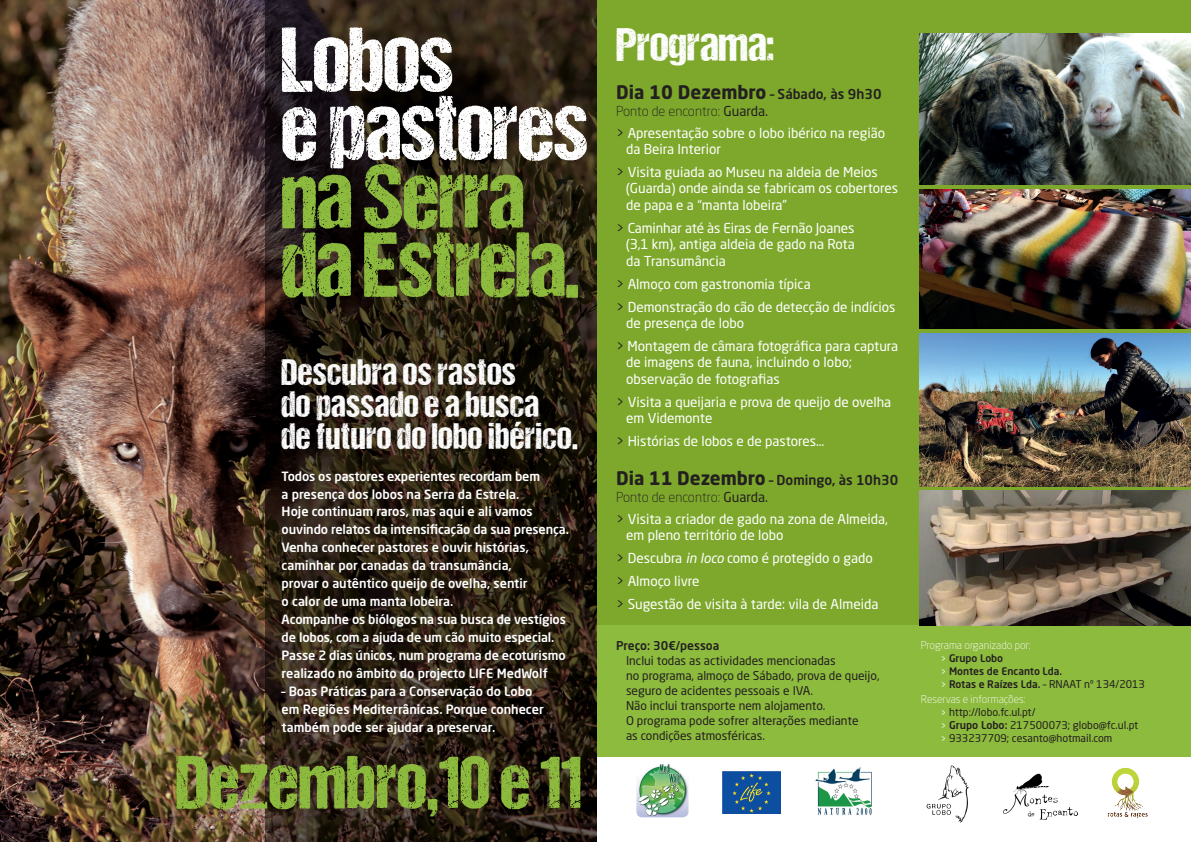
<style>
.page{position:relative;width:1191px;height:842px;background:#fff}
.page>*{position:absolute;margin:0;border:0;box-sizing:border-box;transform-origin:0 0}
.t1{font:92.4px/68.3px "DCC Ash";letter-spacing:-.01em;color:#8dbb3e}
.t2{font:92.4px/68.3px "DCC Ash";letter-spacing:-.01em;color:#fff}
.t3{font:75.8px "DCC Ash";color:#8dbb3e}
.t4{font:47.1px "DCC Ash";color:#fff}
.t5{font:36.9px/32.2px "DCC Ash";letter-spacing:.01em;color:#fff}
.t6{font:13.5px/16.5px "Neo Sans Std";color:#fff}
.t7{font:500 13.5px/17px "Neo Sans Std";color:#231f20}
.t8{font:300 13.5px/17px "Neo Sans Std";letter-spacing:-.01em;color:#231f20}
.t9{font:500 12.7px/18px "Neo Sans Std";color:#fff}
.t10{font:12px/15px "Neo Sans Std";color:#231f20}
.t11{font:500 12px "Neo Sans Std";color:#231f20}
.t12{font:10.6px/13px "Neo Sans Std";color:#231f20}
.t13{font:300 10.6px "Neo Sans Std";color:#fff}
.t14{font:500 10.3px/13px "Neo Sans Std";color:#231f20}
.s1{font-weight:700;font-size:18.5px}
.s2{font-weight:500}
.s3{font-weight:400}
.s4{color:#231f20}
.s5{font-weight:300}
.s6{font-style:italic}
.s7{font-weight:400;font-size:9px;color:#fff}
.s8{font-weight:400;font-size:10.6px}
.s9{font-weight:300;color:#fff}
.s10{font-size:9px;color:#fff}
</style>
<div class="page">
<div style="left:534px;top:0;width:657px;height:842px;background:#8dbb3e"></div>
<div style="left:534px;top:0;width:657px;height:625px;background:#7da82c"></div>
<div style="left:595px;top:757px;width:596px;height:85px;background:#fff"></div>
<img style="left:0;top:0;width:266px;height:842px">
<svg style="left:266px;top:0;width:331px;height:842px;background:#271d12"></svg>
<img style="left:919px;top:334px;width:272px;height:152px">
<img style="left:919px;top:491px;width:272px;height:134px">
<img style="left:919px;top:34px;width:272px;height:151px">
<img style="left:919px;top:189px;width:272px;height:140px">
<img style="left:722px;top:772px;width:58px;height:42px">
<img style="left:815px;top:767px;width:57px;height:48px">
<img style="left:636px;top:764px;width:52px;height:53px">
<img style="left:1003px;top:774px;width:74px;height:46px">
<img style="left:1107px;top:767px;width:41px;height:51px">
<svg style="left:926px;top:765px;width:43px;height:58px"></svg>
<h1 class="t2" style="left:281px;top:24px;width:309px">Lobos<br>e pastores</h1>
<h1 class="t1" style="left:281px;top:161px;width:300px">na Serra da Estrela.</h1>
<h3 class="t5" style="left:281px;top:355px;width:298px">Descubra os rastos<br>do passado e a busca<br>de futuro do lobo ibérico.</h3>
<p class="t9" style="left:282px;top:467px;width:289px">Todos os pastores experientes recordam bem<br>a presença dos lobos na Serra da Estrela.<br>Hoje continuam raros, mas aqui e ali vamos ouvindo relatos da intensificação da sua presença.<br>Venha conhecer pastores e ouvir histórias, caminhar por canadas da transumância,<br>provar o autêntico queijo de ovelha, sentir<br>o calor de uma manta lobeira.<br>Acompanhe os biólogos na sua busca de vestígios de lobos, com a ajuda de um cão muito especial.<br>Passe 2 dias únicos, num programa de ecoturismo realizado no âmbito do projecto LIFE MedWolf</p>
<p class="t9" style="left:282px;top:682px;width:263px">– Boas Práticas para a Conservação do Lobo em Regiões Mediterrânicas. Porque conhecer também pode ser ajudar a preservar.</p>
<h2 class="t3" style="left:175px;top:742px;width:408px">Dezembro,10 e 11</h2>
<h3 class="t4" style="left:616px;top:19px;width:159px">Programa:</h3>
<p class="t8" style="left:616px;top:85px;width:267px"><span class="s1">Dia 10 Dezembro</span> <span class="s2">– Sábado, às 9h30<br></span>Ponto de encontro: <span class="s3">Guarda.</span></p>
<p class="t6" style="left:626px;top:125px;width:260px;line-height:16px;text-indent:-10px"><span class="s4">&gt;</span> Apresentação sobre o lobo ibérico na região da Beira Interior</p>
<p class="t6" style="left:626px;top:163px;width:274px;text-indent:-10px"><span class="s4">&gt;</span> Visita guiada ao Museu na aldeia de Meios (Guarda) onde ainda se fabricam os cobertores de papa e a “manta lobeira”</p>
<p class="t6" style="left:626px;top:219px;width:230px;text-align:justify;text-indent:-10px"><span class="s4">&gt;</span> Caminhar até às Eiras de Fernão Joanes (3,1 km), antiga aldeia de gado na Rota da Transumância</p>
<p class="t6" style="left:616px;top:272px;width:281px;line-height:23px"><span class="s4">&gt;</span> Almoço com gastronomia típica<br><span class="s4">&gt;</span> Demonstração do cão de detecção de indícios</p>
<p class="t6" style="left:616px;top:311px;width:283px;line-height:23px;text-indent:10px">de presença de lobo<br><span class="s4">&gt;</span> Montagem de câmara fotográfica para captura</p>
<p class="t6" style="left:626px;top:353px;width:227px;line-height:17px">de imagens de fauna, incluindo o lobo; observação de fotografias</p>
<p class="t6" style="left:626px;top:394px;width:267px;line-height:16px;text-indent:-10px"><span class="s4">&gt;</span> Visita a queijaria e prova de queijo de ovelha em Videmonte</p>
<p class="t6" style="left:616px;top:432px;width:210px"><span class="s4">&gt;</span> Histórias de lobos e de pastores…</p>
<p class="t7" style="left:616px;top:471px;width:283px"><span class="s1">Dia 11 Dezembro</span> – Domingo, às 10h30<br><span class="s5">Ponto de encontro:</span> <span class="s3">Guarda.</span></p>
<p class="t6" style="left:626px;top:511px;width:263px;line-height:16px;text-indent:-10px"><span class="s4">&gt;</span> Visita a criador de gado na zona de Almeida, em pleno território de lobo</p>
<p class="t6" style="left:616px;top:546px;width:264px;line-height:23px"><span class="s4">&gt;</span> Descubra <span class="s6">in loco</span> como é protegido o gado <span class="s4">&gt;</span> Almoço livre<br><span class="s4">&gt;</span> Sugestão de visita à tarde: vila de Almeida</p>
<p class="t11" style="left:616px;top:638px;width:105px">Preço: 30€/pessoa</p>
<p class="t10" style="left:626px;top:653px;width:255px">Inclui todas as actividades mencionadas<br>no programa, almoço de Sábado, prova de queijo, seguro de acidentes pessoais e IVA.<br>Não inclui transporte nem alojamento.<br>O programa pode sofrer alterações mediante<br>as condições atmosféricas.</p>
<p class="t13" style="left:921px;top:639px;width:111px">Programa organizado por:</p>
<p class="t14" style="left:940px;top:651px;width:206px"><span class="s7">&gt;</span> Grupo Lobo<br><span class="s7">&gt;</span> Montes de Encanto Lda.<br><span class="s7">&gt;</span> Rotas e Raízes Lda. <span class="s8">– RNAAT nº 134/2013</span></p>
<p class="t12" style="left:940px;top:692px;width:199px;text-indent:-20px"><span class="s9">Reservas e informações:<br></span><span class="s10">&gt;</span> http://lobo.fc.ul.pt/<br><span class="s10">&gt;</span> <span class="s2">Grupo Lobo:</span> 217500073; globo@fc.ul.pt <span class="s10">&gt;</span> 933237709; cesanto@hotmail.com</p>
</div>
